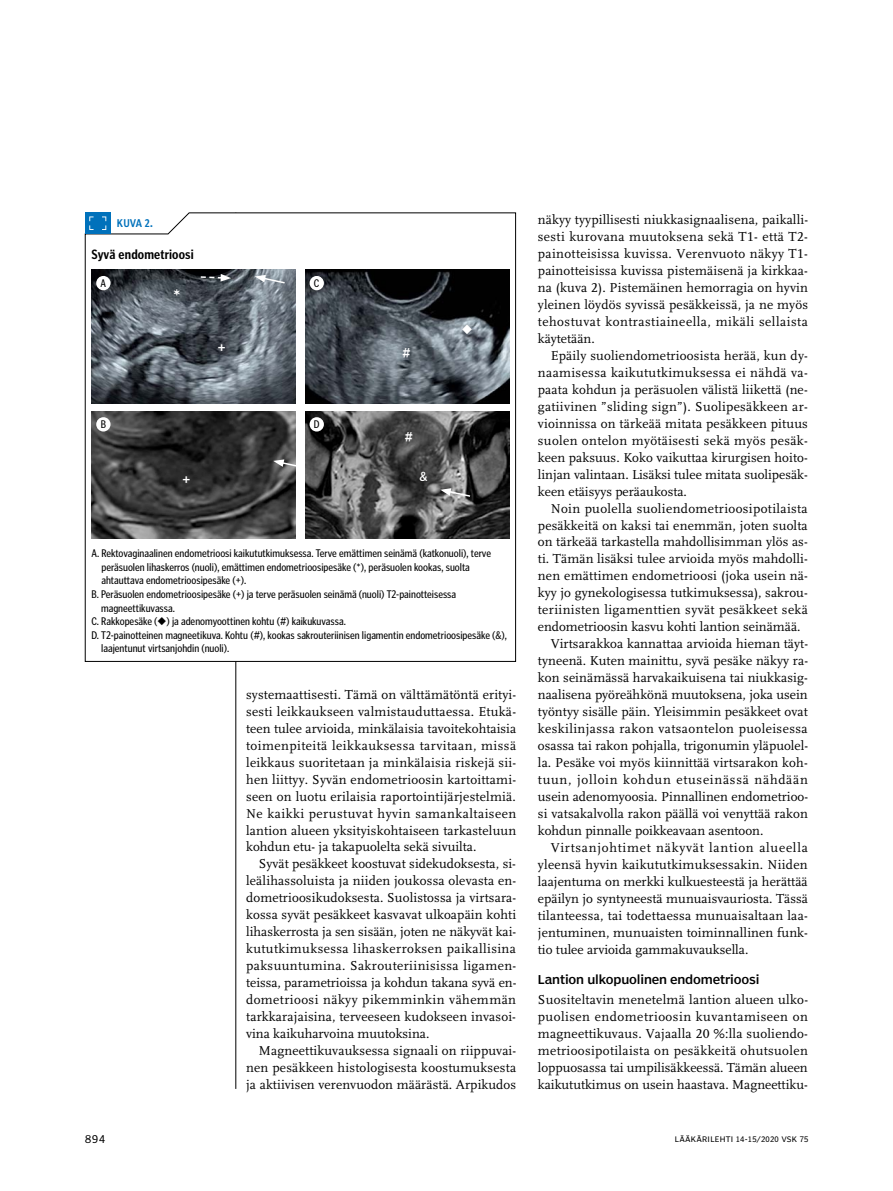
<style>
.page{position:relative;width:893px;height:1191px;background:#fff}
.page>*{position:absolute;margin:0;border:0;box-sizing:border-box;transform-origin:0 0}
.t1{font:15px "Poynter Agate Two Comp";color:#fff}
.t2{font:13.5px/17px "Scala LF";letter-spacing:.005em;color:#000;text-align:justify}
.t3{font:13.5px "Scala LF";letter-spacing:.025em;color:#000}
.t4{font:13.5px "Scala LF";letter-spacing:.055em;color:#000}
.t5{font:13.5px "Scala LF";letter-spacing:.03em;color:#000}
.t6{font:700 13.5px "Poynter Gothic Text Cond";color:#000}
.t7{font:12px "Poynter Agate Two";letter-spacing:-.01em;color:#000}
.t8{font:12px "Poynter Agate Two Comp";color:#fff}
.t9{font:11.25px "Poynter Gothic Text Cond";color:#000}
.t10{font:10.5px "Poynter Agate Two Comp";color:#0071bb}
.t11{font:10.5px "Poynter Agate Zero";color:#000}
.t12{font:7.5px "Poynter Agate Zero";letter-spacing:.03em;color:#000}
</style>
<div class="page">
<hr style="left:236px;top:213px;width:1px;height:876px;background:#000">
<svg style="left:85px;top:212px;width:431px;height:450px"></svg>
<div style="left:85px;top:213px;width:26px;height:21px;background:#0071bb"></div>
<svg style="left:89px;top:216px;width:17px;height:14px"></svg>
<img style="left:91px;top:269px;width:205px;height:135px">
<div style="left:96px;top:276px;width:15px;height:14px;background:#fff;border-radius:50%"></div>
<svg style="left:255px;top:275px;width:31px;height:9px"></svg>
<svg style="left:199px;top:274px;width:32px;height:7px"></svg>
<img style="left:305px;top:269px;width:204px;height:135px">
<div style="left:310px;top:276px;width:14px;height:14px;background:#fff;border-radius:50%"></div>
<img style="left:305px;top:411px;width:204px;height:127px">
<div style="left:310px;top:417px;width:14px;height:14px;background:#fff;border-radius:50%"></div>
<svg style="left:440px;top:488px;width:32px;height:10px"></svg>
<img style="left:91px;top:411px;width:205px;height:127px">
<div style="left:96px;top:417px;width:15px;height:14px;background:#fff;border-radius:50%"></div>
<svg style="left:273px;top:459px;width:32px;height:10px"></svg>
<svg style="left:462px;top:324px;width:10px;height:10px"></svg>
<p class="t10" style="left:117px;top:217px;width:37px">KUVA 2.</p>
<p class="t6" style="left:91px;top:247px;width:104px">Syvä endometrioosi</p>
<p class="t9" style="left:101px;top:276px;width:7px">A</p>
<p class="t1" style="left:173px;top:286px;width:9px">*</p>
<p class="t8" style="left:218px;top:340px;width:9px">+</p>
<p class="t9" style="left:101px;top:417px;width:7px">B</p>
<p class="t8" style="left:182px;top:472px;width:9px">+</p>
<p class="t9" style="left:314px;top:276px;width:7px">C</p>
<p class="t9" style="left:314px;top:417px;width:7px">D</p>
<p class="t8" style="left:403px;top:345px;width:10px">#</p>
<p class="t8" style="left:405px;top:429px;width:10px">#</p>
<p class="t8" style="left:420px;top:469px;width:9px">&amp;</p>
<p class="t9" style="left:91px;top:547px;width:401px">A. Rektovaginaalinen endometrioosi kaikututkimuksessa. Terve emättimen seinämä (katkonuoli), terve</p>
<p class="t9" style="left:101px;top:560px;width:370px">peräsuolen lihaskerros (nuoli), emättimen endometrioosipesäke (*), peräsuolen kookas, suolta</p>
<p class="t9" style="left:101px;top:574px;width:146px">ahtauttava endometrioosipesäke (+).</p>
<p class="t9" style="left:91px;top:587px;width:366px">B. Peräsuolen endometrioosipesäke (+) ja terve peräsuolen seinämä (nuoli) T2-painotteisessa</p>
<p class="t9" style="left:101px;top:601px;width:75px">magneettikuvassa.</p>
<p class="t9" style="left:91px;top:614px;width:256px">C. Rakkopesäke (◆) ja adenomyoottinen kohtu (#) kaikukuvassa.</p>
<p class="t9" style="left:91px;top:628px;width:417px">D. T2-painotteinen magneetikuva. Kohtu (#), kookas sakrouteriinisen ligamentin endometrioosipesäke (&amp;),</p>
<p class="t9" style="left:101px;top:641px;width:130px">laajentunut virtsanjohdin (nuoli).</p>
<p class="t2" style="left:246px;top:686px;width:272px">systemaattisesti. Tämä on välttämätöntä erityi&shy;sesti leikkaukseen valmistauduttaessa. Etukä&shy;teen tulee arvioida, minkälaisia tavoitekohtaisia toimenpiteitä leikkauksessa tarvitaan, missä leikkaus suoritetaan ja minkälaisia riskejä sii&shy;hen liittyy. Syvän endometrioosin kartoittami&shy;seen on luotu erilaisia raportointijärjestelmiä.<br>Ne kaikki perustuvat hyvin samankaltaiseen lantion alueen yksityiskohtaiseen tarkasteluun kohdun etu- ja takapuolelta sekä sivuilta.</p>
<p class="t2" style="left:246px;top:855px;width:272px;text-indent:13px">Syvät pesäkkeet koostuvat sidekudoksesta, si&shy;leälihassoluista ja niiden joukossa olevasta en&shy;dometrioosikudoksesta. Suolistossa ja virtsara&shy;kossa syvät pesäkkeet kasvavat ulkoapäin kohti lihaskerrosta ja sen sisään, joten ne näkyvät kai&shy;kututkimuksessa lihaskerroksen paikallisina paksuuntumina. Sakrouteriinisissa ligamen&shy;teissa, parametrioissa ja kohdun takana syvä en&shy;dometrioosi näkyy pikemminkin vähemmän tarkkarajaisina, terveeseen kudokseen invasoi&shy;vina kaikuharvoina muutoksina.</p>
<p class="t2" style="left:246px;top:1042px;width:272px;text-indent:13px">Magneettikuvauksessa signaali on riippuvai&shy;nen pesäkkeen histologisesta koostumuksesta ja aktiivisen verenvuodon määrästä. Arpikudos</p>
<p class="t2" style="left:538px;top:211px;width:272px">näkyy tyypillisesti niukkasignaalisena, paikalli&shy;sesti kurovana muutoksena sekä T1- että T2- painotteisissa kuvissa. Verenvuoto näkyy T1- painotteisissa kuvissa pistemäisenä ja kirkkaa&shy;na (kuva 2). Pistemäinen hemorragia on hyvin yleinen löydös syvissä pesäkkeissä, ja ne myös tehostuvat kontrastiaineella, mikäli sellaista käytetään.</p>
<p class="t2" style="left:538px;top:347px;width:271px;text-indent:13px">Epäily suoliendometrioosista herää, kun dy&shy;naamisessa kaikututkimuksessa ei nähdä va&shy;paata kohdun ja peräsuolen välistä liikettä (ne&shy;gatiivinen ”sliding sign”). Suolipesäkkeen ar&shy;vioinnissa on tärkeää mitata pesäkkeen pituus suolen ontelon myötäisesti sekä myös pesäk&shy;keen paksuus. Koko vaikuttaa kirurgisen hoito&shy;linjan valintaan. Lisäksi tulee mitata suolipesäk&shy;keen etäisyys peräaukosta.</p>
<p class="t3" style="left:551px;top:501px;width:259px">Noin puolella suoliendometrioosipotilaista</p>
<p class="t2" style="left:538px;top:517px;width:271px">pesäkkeitä on kaksi tai enemmän, joten suolta</p>
<p class="t2" style="left:538px;top:534px;width:271px">on tärkeää tarkastella mahdollisimman ylös as-</p>
<p class="t2" style="left:538px;top:551px;width:271px">ti. Tämän lisäksi tulee arvioida myös mahdolli-</p>
<p class="t2" style="left:538px;top:568px;width:272px">nen emättimen endometrioosi (joka usein nä-</p>
<p class="t2" style="left:538px;top:585px;width:271px">kyy jo gynekologisessa tutkimuksessa), sakrou-</p>
<p class="t3" style="left:538px;top:602px;width:272px">teriinisten ligamenttien syvät pesäkkeet sekä</p>
<p class="t2" style="left:538px;top:618px;width:264px">endometrioosin kasvu kohti lantion seinämää.</p>
<p class="t2" style="left:551px;top:635px;width:259px">Virtsarakkoa kannattaa arvioida hieman täyt-</p>
<p class="t2" style="left:538px;top:652px;width:272px">tyneenä. Kuten mainittu, syvä pesäke näkyy ra-</p>
<p class="t2" style="left:538px;top:669px;width:271px">kon seinämässä harvakaikuisena tai niukkasig-</p>
<p class="t2" style="left:538px;top:686px;width:271px">naalisena pyöreähkönä muutoksena, joka usein</p>
<p class="t2" style="left:538px;top:703px;width:271px">työntyy sisälle päin. Yleisimmin pesäkkeet ovat</p>
<p class="t5" style="left:538px;top:721px;width:271px">keskilinjassa rakon vatsaontelon puoleisessa</p>
<p class="t2" style="left:538px;top:737px;width:272px">osassa tai rakon pohjalla, trigonumin yläpuolel-</p>
<p class="t2" style="left:538px;top:754px;width:271px">la. Pesäke voi myös kiinnittää virtsarakon koh-</p>
<p class="t4" style="left:538px;top:772px;width:272px">tuun, jolloin kohdun etuseinässä nähdään</p>
<p class="t2" style="left:538px;top:788px;width:272px">usein adenomyoosia. Pinnallinen endometrioo-</p>
<p class="t2" style="left:538px;top:805px;width:271px">si vatsakalvolla rakon päällä voi venyttää rakon</p>
<p class="t2" style="left:538px;top:822px;width:227px">kohdun pinnalle poikkeavaan asentoon.</p>
<p class="t4" style="left:551px;top:840px;width:259px">Virtsanjohtimet näkyvät lantion alueella</p>
<p class="t2" style="left:538px;top:856px;width:271px">yleensä hyvin kaikututkimuksessakin. Niiden</p>
<p class="t2" style="left:538px;top:873px;width:271px">laajentuma on merkki kulkuesteestä ja herättää</p>
<p class="t2" style="left:538px;top:890px;width:272px">epäilyn jo syntyneestä munuaisvauriosta. Tässä</p>
<p class="t2" style="left:538px;top:907px;width:271px">tilanteessa, tai todettaessa munuaisaltaan laa-</p>
<p class="t2" style="left:538px;top:924px;width:272px">jentuminen, munuaisten toiminnallinen funk-</p>
<p class="t2" style="left:538px;top:941px;width:212px">tio tulee arvioida gammakuvauksella.</p>
<p class="t7" style="left:538px;top:971px;width:223px">Lantion ulkopuolinen endometrioosi</p>
<p class="t2" style="left:538px;top:991px;width:272px">Suositeltavin menetelmä lantion alueen ulko&shy;puolisen endometrioosin kuvantamiseen on magneettikuvaus. Vajaalla 20 %:lla suoliendo&shy;metrioosipotilaista on pesäkkeitä ohutsuolen loppuosassa tai umpilisäkkeessä. Tämän alueen kaikututkimus on usein haastava. Magneettiku-</p>
<p class="t11" style="left:85px;top:1132px;width:22px">894</p>
<p class="t12" style="left:675px;top:1135px;width:135px">LÄÄKÄRILEHTI 14-15/2020 VSK 75</p>
</div>
